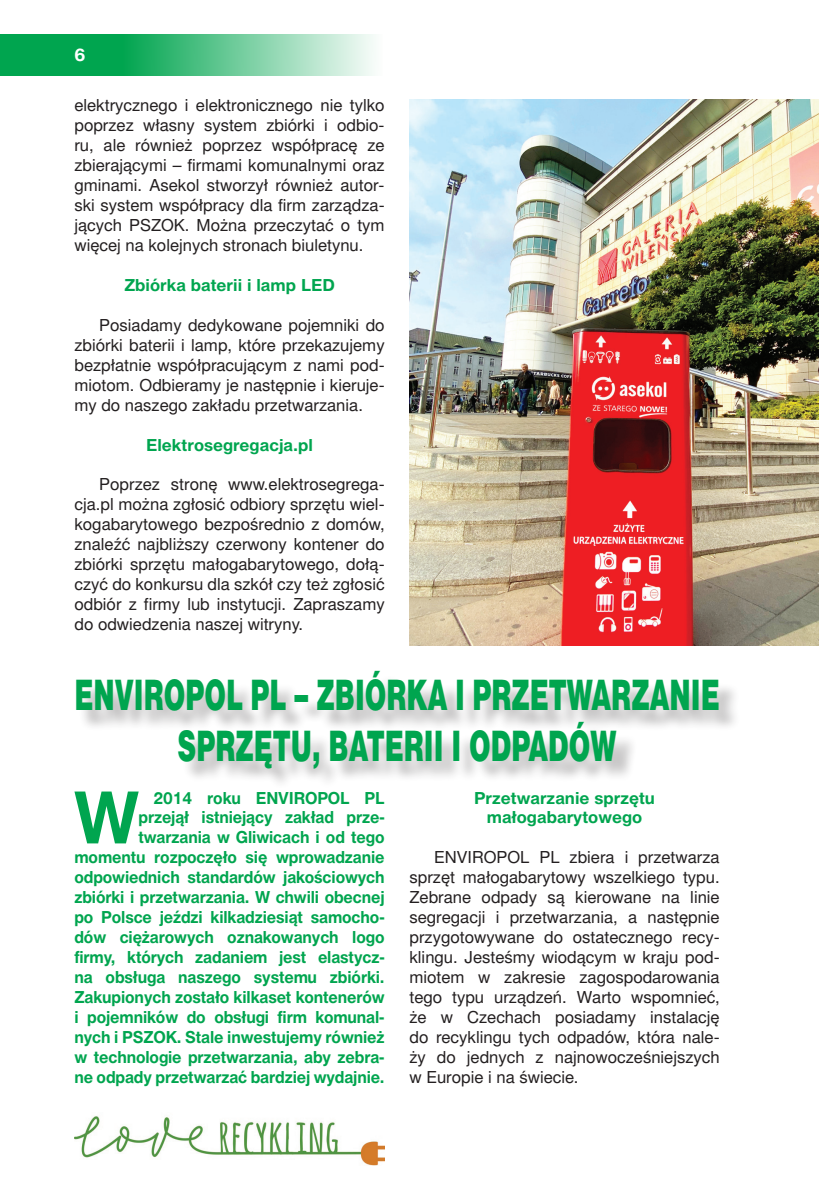
<style>
.page{position:relative;width:819px;height:1191px;background:#fff}
.page>*{position:absolute;margin:0;border:0;box-sizing:border-box;transform-origin:0 0}
.t1{font:700 72.1px "Switzer EFN";color:#00a54f;scale:.94 1}
.t2{font:42px/50.4px "Switzer Ext EFN Black";color:#00a54f;text-align:center;scale:.52 1}
.t3{font:700 17.5px "Switzer EFN";color:#fff}
.t4{font:16.62px/19.9px "Switzer EFN";color:#231f20;text-align:justify}
.t5{font:700 16.62px/19.9px "Switzer EFN";letter-spacing:-.01em;color:#00a54f;text-align:right;scale:.94 1}
.t6{font:700 16.62px/19.9px "Switzer EFN";letter-spacing:-.01em;color:#00a54f;text-align:center}
</style>
<div class="page">
<svg style="left:0;top:35px;width:374px;height:41px"></svg>
<img style="left:409px;top:99px;width:410px;height:546px">
<div style="left:79px;top:674px;width:661px;height:115px;background:#231f20;opacity:.3"></div>
<img style="left:74px;top:1116px;width:310px;height:50px">
<p class="t3" style="left:74px;top:44px;width:12px">6</p>
<p class="t4" style="left:74px;top:96px;width:312px">elektrycznego i elektronicznego nie tylko poprzez własny system zbiórki i odbio&shy;ru, ale również poprzez współpracę ze zbierającymi – firmami komunalnymi oraz gminami. Asekol stworzył również autor&shy;ski system współpracy dla firm zarządza&shy;jących PSZOK. Można przeczytać o tym więcej na kolejnych stronach biuletynu.</p>
<p class="t6" style="left:124px;top:275px;width:212px">Zbiórka baterii i lamp LED</p>
<p class="t4" style="left:74px;top:315px;width:312px;text-indent:25px">Posiadamy dedykowane pojemniki do zbiórki baterii i lamp, które przekazujemy bezpłatnie współpracującym z nami pod&shy;miotom. Odbieramy je następnie i kieruje&shy;my do naszego zakładu przetwarzania.</p>
<p class="t6" style="left:146px;top:435px;width:168px">Elektrosegregacja.pl</p>
<p class="t4" style="left:74px;top:475px;width:312px;text-indent:25px">Poprzez stronę www.elektrosegrega&shy;cja.pl można zgłosić odbiory sprzętu wiel&shy;kogabarytowego bezpośrednio z domów, znaleźć najbliższy czerwony kontener do zbiórki sprzętu małogabarytowego, dołą&shy;czyć do konkursu dla szkół czy też zgłosić odbiór z firmy lub instytucji. Zapraszamy do odwiedzenia naszej witryny.</p>
<h2 class="t2" style="left:74px;top:671px;width:1242px">ENVIROPOL PL – ZBIÓRKA I PRZETWARZANIE<br>SPRZĘTU, BATERII I ODPADÓW</h2>
<p class="t6" style="left:474px;top:787px;width:182px">Przetwarzanie sprzętu małogabarytowego</p>
<p class="t4" style="left:409px;top:848px;width:312px;text-indent:25px">ENVIROPOL PL zbiera i przetwarza sprzęt małogabarytowy wszelkiego typu.<br>Zebrane odpady są kierowane na linie segregacji i przetwarzania, a następnie przygotowywane do ostatecznego recy&shy;klingu. Jesteśmy wiodącym w kraju pod&shy;miotem w zakresie zagospodarowania tego typu urządzeń. Warto wspomnieć, że w Czechach posiadamy instalację do recyklingu tych odpadów, która nale&shy;ży do jednych z najnowocześniejszych w Europie i na świecie.</p>
<p class="t5" style="left:74px;top:787px;width:331px">2014 roku ENVIROPOL PL<br>przejął istniejący zakład prze&shy;twarzania w Gliwicach i od tego momentu rozpoczęło się wprowadzanie odpowiednich standardów jakościowych zbiórki i przetwarzania. W chwili obecnej po Polsce jeździ kilkadziesiąt samocho&shy;dów ciężarowych oznakowanych logo firmy, których zadaniem jest elastycz&shy;na obsługa naszego systemu zbiórki.<br>Zakupionych zostało kilkaset kontenerów i pojemników do obsługi firm komunal&shy;nych i PSZOK. Stale inwestujemy również w technologie przetwarzania, aby zebra&shy;ne odpady przetwarzać bardziej wydajnie.</p>
<h1 class="t1" style="left:74px;top:773px;width:71px">W</h1>
</div>
